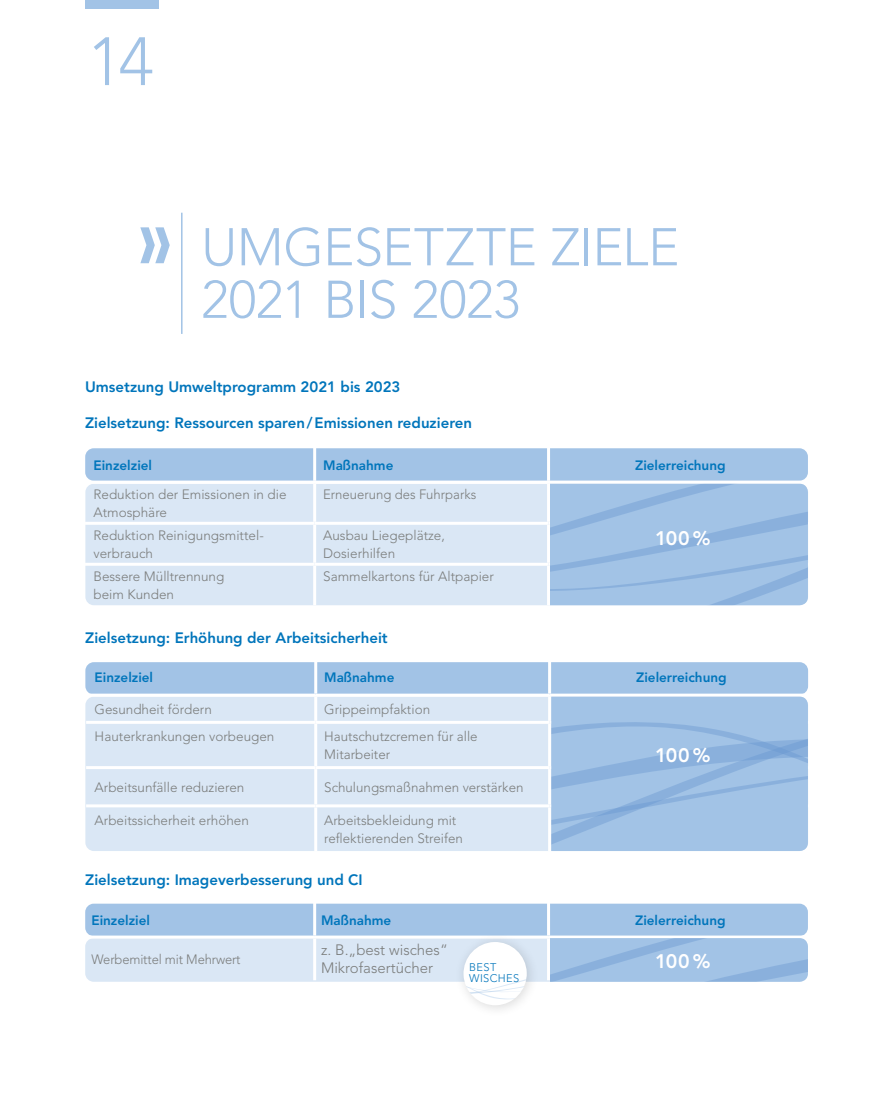
<style>
.page{position:relative;width:893px;height:1106px;background:#fff}
.page>*{position:absolute;margin:0;border:0;box-sizing:border-box;transform-origin:0 0}
.t1{font:300 67.5px "Avenir LT Std";color:#a2c3e6}
.t2{font:300 52.5px/52.5px "Avenir LT Std";letter-spacing:-.005em;color:#a2c3e6}
.t3{font:800 19.5px "Avenir LT Std";color:#fff}
.t4{font:800 15px "Avenir LT Std";color:#0075bb}
.t5{font:300 15px/18px "Avenir LT Std";color:#7b7d7c}
.t6{font:300 13.5px/18px "Avenir LT Std";color:#7b7d7c}
.t7{font:800 13.5px "Avenir LT Std";color:#0075bb}
.t8{font:300 13.5px "Avenir LT Std";color:#7b7d7c;scale:.96 1}
.t9{font:300 10.95px/10.9px "Avenir LT Std";letter-spacing:.03em;color:#0075bb}
</style>
<div class="page">
<div style="left:85px;top:0;width:73px;height:9px;background:#a2c3e6"></div>
<div style="left:85px;top:448px;width:723px;height:33px;background:#a2c3e6;border-radius:9px"></div>
<div style="left:85px;top:484px;width:723px;height:121px;background:#dae7f5;border-radius:9px"></div>
<hr style="left:313px;top:446px;width:3px;height:35px;background:#fff">
<hr style="left:547px;top:446px;width:3px;height:35px;background:#fff">
<hr style="left:313px;top:484px;width:3px;height:38px;background:#fff">
<hr style="left:547px;top:484px;width:3px;height:38px;background:#fff">
<hr style="left:85px;top:522px;width:230px;height:3px;background:#fff">
<hr style="left:315px;top:522px;width:234px;height:3px;background:#fff">
<hr style="left:313px;top:525px;width:3px;height:38px;background:#fff">
<hr style="left:549px;top:522px;width:265px;height:3px;background:#fff">
<hr style="left:547px;top:525px;width:3px;height:38px;background:#fff">
<hr style="left:85px;top:563px;width:230px;height:3px;background:#fff">
<hr style="left:315px;top:563px;width:234px;height:3px;background:#fff">
<hr style="left:313px;top:566px;width:3px;height:39px;background:#fff">
<hr style="left:549px;top:563px;width:265px;height:3px;background:#fff">
<hr style="left:547px;top:566px;width:3px;height:39px;background:#fff">
<div style="left:85px;top:662px;width:723px;height:32px;background:#a2c3e6;border-radius:9px"></div>
<div style="left:85px;top:696px;width:723px;height:155px;background:#dae7f5;border-radius:9px"></div>
<hr style="left:314px;top:659px;width:3px;height:34px;background:#fff">
<hr style="left:548px;top:659px;width:3px;height:34px;background:#fff">
<hr style="left:86px;top:693px;width:230px;height:3px;background:#fff">
<hr style="left:316px;top:693px;width:234px;height:3px;background:#fff">
<hr style="left:314px;top:696px;width:3px;height:25px;background:#fff">
<hr style="left:550px;top:693px;width:265px;height:3px;background:#fff">
<hr style="left:548px;top:696px;width:3px;height:25px;background:#fff">
<hr style="left:86px;top:721px;width:230px;height:3px;background:#fff">
<hr style="left:316px;top:721px;width:234px;height:3px;background:#fff">
<hr style="left:314px;top:724px;width:3px;height:42px;background:#fff">
<hr style="left:550px;top:721px;width:265px;height:3px;background:#fff">
<hr style="left:548px;top:724px;width:3px;height:42px;background:#fff">
<hr style="left:86px;top:766px;width:230px;height:3px;background:#fff">
<hr style="left:316px;top:766px;width:234px;height:3px;background:#fff">
<hr style="left:314px;top:769px;width:3px;height:35px;background:#fff">
<hr style="left:550px;top:766px;width:265px;height:3px;background:#fff">
<hr style="left:548px;top:769px;width:3px;height:35px;background:#fff">
<hr style="left:314px;top:807px;width:3px;height:44px;background:#fff">
<hr style="left:548px;top:807px;width:3px;height:44px;background:#fff">
<hr style="left:86px;top:804px;width:230px;height:3px;background:#fff">
<hr style="left:316px;top:804px;width:234px;height:3px;background:#fff">
<hr style="left:550px;top:804px;width:265px;height:3px;background:#fff">
<div style="left:85px;top:903px;width:723px;height:33px;background:#a2c3e6;border-radius:9px"></div>
<div style="left:85px;top:938px;width:723px;height:43px;background:#dae7f5;border-radius:9px"></div>
<hr style="left:313px;top:902px;width:3px;height:33px;background:#fff">
<hr style="left:547px;top:902px;width:3px;height:33px;background:#fff">
<hr style="left:85px;top:935px;width:230px;height:3px;background:#fff">
<hr style="left:315px;top:935px;width:234px;height:3px;background:#fff">
<hr style="left:313px;top:938px;width:3px;height:42px;background:#fff">
<hr style="left:549px;top:935px;width:265px;height:3px;background:#fff">
<hr style="left:547px;top:938px;width:3px;height:42px;background:#fff">
<svg style="left:140px;top:227px;width:30px;height:36px"></svg>
<hr style="left:181px;top:213px;width:2px;height:121px;background:#a2c3e6">
<div style="left:453px;top:931px;width:86px;height:86px;background:#000;opacity:.15"></div>
<svg style="left:463px;top:941px;width:64px;height:64px"></svg>
<svg style="left:550px;top:484px;width:258px;height:121px"></svg>
<svg style="left:551px;top:696px;width:257px;height:11px;fill:#a2c3e6"></svg>
<svg style="left:551px;top:707px;width:257px;height:144px"></svg>
<svg style="left:550px;top:938px;width:258px;height:43px"></svg>
<h1 class="t1" style="left:87px;top:22px;width:68px">14</h1>
<h2 class="t2" style="left:201px;top:221px;width:480px">UMGESETZTE ZIELE<br>2021 BIS 2023</h2>
<p class="t4" style="left:85px;top:378px;width:317px">Umsetzung Umweltprogramm 2021 bis 2023</p>
<p class="t4" style="left:85px;top:414px;width:389px">Zielsetzung: Ressourcen sparen/Emissionen reduzieren</p>
<p class="t7" style="left:94px;top:457px;width:60px">Einzelziel</p>
<p class="t7" style="left:323px;top:457px;width:72px">Maßnahme</p>
<p class="t7" style="left:635px;top:457px;width:92px">Zielerreichung</p>
<p class="t6" style="left:94px;top:485px;width:195px">Reduktion der Emissionen in die<br>Atmosphäre</p>
<p class="t6" style="left:323px;top:485px;width:155px">Erneuerung des Fuhrparks</p>
<p class="t6" style="left:94px;top:526px;width:172px">Reduktion Reinigungsmittel&shy;verbrauch</p>
<p class="t6" style="left:323px;top:526px;width:123px">Ausbau Liegeplätze,<br>Dosierhilfen</p>
<p class="t6" style="left:94px;top:567px;width:132px">Bessere Mülltrennung beim Kunden</p>
<p class="t6" style="left:323px;top:567px;width:172px">Sammelkartons für Altpapier</p>
<h3 class="t3" style="left:655px;top:526px;width:57px">100 %</h3>
<p class="t4" style="left:85px;top:629px;width:304px">Zielsetzung: Erhöhung der Arbeitsicherheit</p>
<p class="t7" style="left:95px;top:669px;width:60px">Einzelziel</p>
<p class="t7" style="left:324px;top:669px;width:72px">Maßnahme</p>
<p class="t7" style="left:636px;top:669px;width:92px">Zielerreichung</p>
<p class="t6" style="left:95px;top:700px;width:119px">Gesundheit fördern</p>
<p class="t6" style="left:324px;top:700px;width:107px">Grippeimpfaktion</p>
<p class="t6" style="left:95px;top:727px;width:181px">Hauterkrankungen vorbeugen</p>
<p class="t6" style="left:324px;top:727px;width:155px">Hautschutzcremen für alle<br>Mitarbeiter</p>
<p class="t6" style="left:95px;top:778px;width:151px">Arbeitsunfälle reduzieren</p>
<p class="t6" style="left:324px;top:778px;width:201px">Schulungsmaßnahmen verstärken</p>
<p class="t6" style="left:95px;top:811px;width:156px">Arbeitssicherheit erhöhen</p>
<p class="t6" style="left:324px;top:811px;width:140px">Arbeitsbekleidung mit reflektierenden Streifen</p>
<h3 class="t3" style="left:655px;top:743px;width:57px">100 %</h3>
<p class="t4" style="left:85px;top:870px;width:279px">Zielsetzung: Imageverbesserung und CI</p>
<p class="t7" style="left:91px;top:912px;width:60px">Einzelziel</p>
<p class="t7" style="left:321px;top:912px;width:72px">Maßnahme</p>
<p class="t7" style="left:635px;top:912px;width:92px">Zielerreichung</p>
<p class="t8" style="left:91px;top:951px;width:157px">Werbemittel mit Mehrwert</p>
<p class="t5" style="left:321px;top:941px;width:128px">z. B.„best wisches“<br>Mikrofasertücher</p>
<h3 class="t3" style="left:655px;top:949px;width:57px">100 %</h3>
<p class="t9" style="left:469px;top:961px;width:52px">BEST<br>WISCHES</p>
</div>
